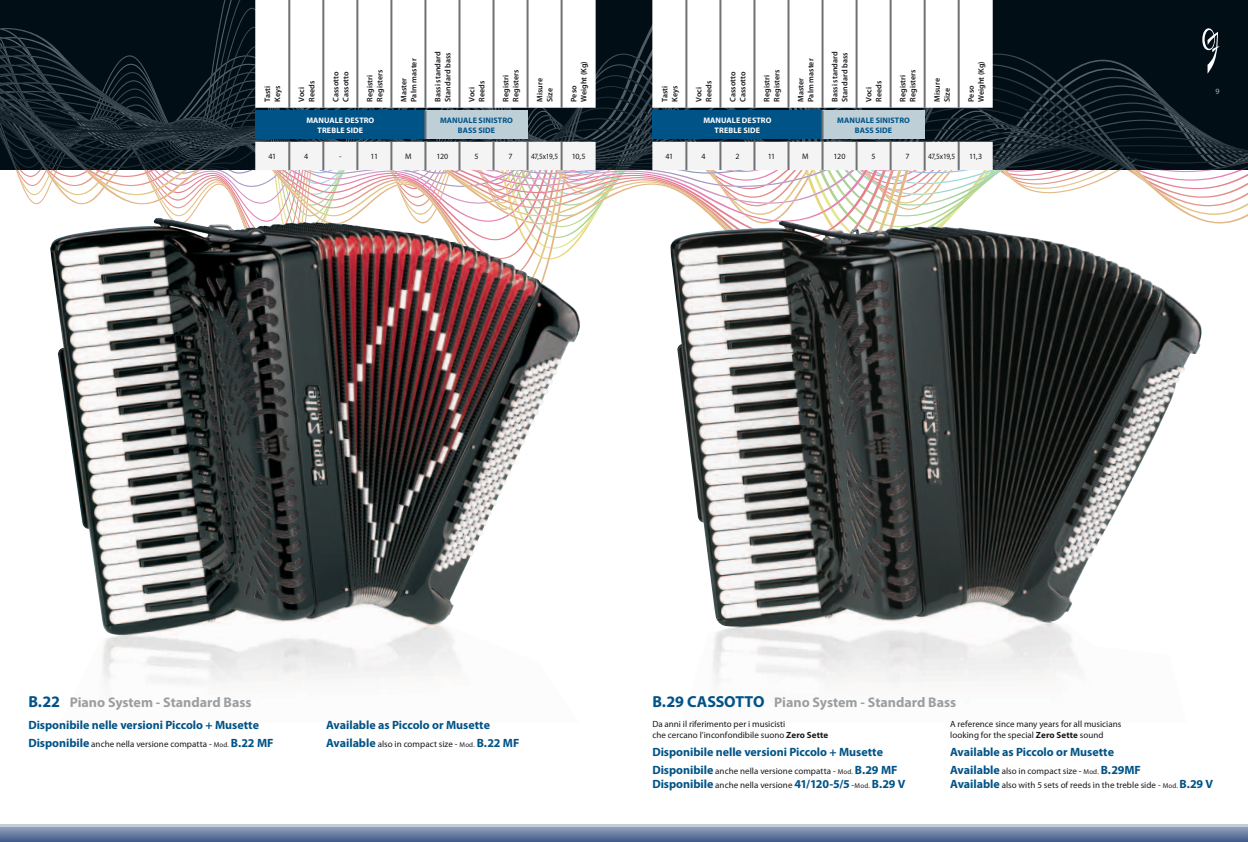
<style>
.page{position:relative;width:1248px;height:842px;background:#fff}
.page>*{position:absolute;margin:0;border:0;box-sizing:border-box;transform-origin:0 0}
.t1{font:700 14px "Myriad Pro";color:#9d9ea0}
.t2{font:700 12px "Myriad Pro";letter-spacing:-.005em;color:#005387}
.t3{font:9px/10.8px "Myriad Pro";letter-spacing:.005em;color:#1a171c}
.t4{font:600 8px/10px "Myriad Pro";letter-spacing:.01em;color:#1a171c}
.t5{font:700 8px/10px "Myriad Pro";letter-spacing:.01em;color:#fff;text-align:center}
.t6{font:700 8px/10px "Myriad Pro";letter-spacing:.015em;color:#005387;text-align:center}
.t7{font:8px "Myriad Pro";letter-spacing:-.045em;color:#1a171c}
.t8{font:8px "Myriad Pro";letter-spacing:-.045em;color:#1a171c;scale:.9 1}
.t9{font:8px "Myriad Pro";color:#b1b3b4}
.s1{font-size:16px;color:#005387}
.s2{font-weight:700;font-size:12px;color:#005387}
.s3{font-size:7px}
.s4{font-weight:700}
.s5{font-weight:400;font-size:9px;color:#1a171c}
.s6{font-weight:400;font-size:7px;color:#1a171c}
</style>
<div class="page">
<svg style="left:17px;top:170px;width:1230px;height:68px"></svg>
<svg style="left:600px;top:0;width:647px;height:170px;background:#0d1921"></svg>
<svg style="left:0;top:824px;width:1247px;height:4px;background:#b3c2d0"></svg>
<svg style="left:1202px;top:28px;width:17px;height:46px"></svg>
<svg style="left:0;top:828px;width:1247px;height:14px;background:#667aa0"></svg>
<img style="left:50px;top:219px;width:530px;height:467px">
<img style="left:670px;top:221px;width:533px;height:464px">
<div style="left:652px;top:142px;width:340px;height:28px;background:#f4f4f5"></div>
<hr style="left:685px;top:142px;width:2px;height:28px;background:#707173">
<hr style="left:719px;top:142px;width:2px;height:28px;background:#707173">
<hr style="left:753px;top:142px;width:2px;height:28px;background:#707173">
<hr style="left:787px;top:142px;width:2px;height:28px;background:#707173">
<hr style="left:821px;top:142px;width:2px;height:28px;background:#707173">
<hr style="left:855px;top:142px;width:2px;height:28px;background:#707173">
<hr style="left:889px;top:142px;width:2px;height:28px;background:#707173">
<hr style="left:923px;top:142px;width:2px;height:28px;background:#707173">
<hr style="left:957px;top:142px;width:2px;height:28px;background:#707173">
<svg style="left:0;top:0;width:600px;height:174px"></svg>
<hr style="left:288px;top:0;width:2px;height:108px;background:#707173">
<hr style="left:322px;top:0;width:2px;height:108px;background:#707173">
<hr style="left:356px;top:0;width:2px;height:108px;background:#707173">
<hr style="left:390px;top:0;width:2px;height:108px;background:#707173">
<hr style="left:424px;top:0;width:2px;height:108px;background:#707173">
<hr style="left:458px;top:0;width:2px;height:108px;background:#707173">
<hr style="left:492px;top:0;width:2px;height:108px;background:#707173">
<hr style="left:526px;top:0;width:2px;height:108px;background:#707173">
<hr style="left:560px;top:0;width:2px;height:108px;background:#707173">
<svg style="left:652px;top:0;width:340px;height:108px"></svg>
<hr style="left:685px;top:0;width:2px;height:108px;background:#707173">
<hr style="left:719px;top:0;width:2px;height:108px;background:#707173">
<hr style="left:753px;top:0;width:2px;height:108px;background:#707173">
<hr style="left:787px;top:0;width:2px;height:108px;background:#707173">
<hr style="left:821px;top:0;width:2px;height:108px;background:#707173">
<hr style="left:855px;top:0;width:2px;height:108px;background:#707173">
<hr style="left:889px;top:0;width:2px;height:108px;background:#707173">
<hr style="left:923px;top:0;width:2px;height:108px;background:#707173">
<hr style="left:957px;top:0;width:2px;height:108px;background:#707173">
<div style="left:255px;top:111px;width:170px;height:28px;background:#005387"></div>
<div style="left:425px;top:111px;width:102px;height:28px;background:#bfcfd8"></div>
<hr style="left:424px;top:111px;width:2px;height:28px;background:#707173">
<div style="left:652px;top:111px;width:170px;height:28px;background:#005387"></div>
<div style="left:822px;top:111px;width:102px;height:28px;background:#bfcfd8"></div>
<hr style="left:821px;top:111px;width:2px;height:28px;background:#707173">
<p class="t4" style="left:262px;top:102px;width:18px;rotate:-90deg">Tasti<br>Keys</p>
<p class="t4" style="left:296px;top:102px;width:23px;rotate:-90deg">Voci<br>Reeds</p>
<p class="t4" style="left:330px;top:102px;width:32px;rotate:-90deg">Cassotto<br>Cassotto</p>
<p class="t4" style="left:364px;top:102px;width:34px;rotate:-90deg">Registri<br>Registers</p>
<p class="t4" style="left:398px;top:102px;width:45px;rotate:-90deg">Master<br>Palm master</p>
<p class="t4" style="left:432px;top:102px;width:52px;rotate:-90deg">Bassi standard<br>Standard bass</p>
<p class="t4" style="left:466px;top:102px;width:23px;rotate:-90deg">Voci<br>Reeds</p>
<p class="t4" style="left:500px;top:102px;width:34px;rotate:-90deg">Registri<br>Registers</p>
<p class="t4" style="left:534px;top:102px;width:25px;rotate:-90deg">Misure<br>Size</p>
<p class="t4" style="left:568px;top:102px;width:42px;rotate:-90deg">Peso<br>Weight (Kg)</p>
<p class="t4" style="left:659px;top:102px;width:18px;rotate:-90deg">Tasti<br>Keys</p>
<p class="t4" style="left:693px;top:102px;width:23px;rotate:-90deg">Voci<br>Reeds</p>
<p class="t4" style="left:727px;top:102px;width:32px;rotate:-90deg">Cassotto<br>Cassotto</p>
<p class="t4" style="left:761px;top:102px;width:34px;rotate:-90deg">Registri<br>Registers</p>
<p class="t4" style="left:795px;top:102px;width:45px;rotate:-90deg">Master<br>Palm master</p>
<p class="t4" style="left:829px;top:102px;width:52px;rotate:-90deg">Bassi standard<br>Standard bass</p>
<p class="t4" style="left:863px;top:102px;width:23px;rotate:-90deg">Voci<br>Reeds</p>
<p class="t4" style="left:897px;top:102px;width:34px;rotate:-90deg">Registri<br>Registers</p>
<p class="t4" style="left:931px;top:102px;width:25px;rotate:-90deg">Misure<br>Size</p>
<p class="t5" style="left:306px;top:115px;width:69px">MANUALE DESTRO<br>TREBLE SIDE</p>
<p class="t6" style="left:440px;top:115px;width:74px">MANUALE SINISTRO<br>BASS SIDE</p>
<p class="t5" style="left:703px;top:115px;width:70px">MANUALE DESTRO<br>TREBLE SIDE</p>
<p class="t6" style="left:837px;top:115px;width:74px">MANUALE SINISTRO<br>BASS SIDE</p>
<p class="t4" style="left:965px;top:102px;width:42px;rotate:-90deg">Peso<br>Weight (Kg)</p>
<p class="t7" style="left:268px;top:151px;width:9px">41</p>
<p class="t7" style="left:304px;top:151px;width:6px">4</p>
<p class="t7" style="left:339px;top:151px;width:4px">-</p>
<p class="t7" style="left:370px;top:151px;width:9px">11</p>
<p class="t7" style="left:405px;top:151px;width:8px">M</p>
<p class="t7" style="left:436px;top:151px;width:13px">120</p>
<p class="t7" style="left:474px;top:151px;width:6px">5</p>
<p class="t7" style="left:508px;top:151px;width:6px">7</p>
<p class="t8" style="left:531px;top:151px;width:32px">47,5x19,5</p>
<p class="t7" style="left:571px;top:151px;width:15px">10,5</p>
<p class="t7" style="left:665px;top:151px;width:9px">41</p>
<p class="t7" style="left:701px;top:151px;width:6px">4</p>
<p class="t7" style="left:735px;top:151px;width:6px">2</p>
<p class="t7" style="left:767px;top:151px;width:9px">11</p>
<p class="t7" style="left:802px;top:151px;width:8px">M</p>
<p class="t7" style="left:833px;top:151px;width:13px">120</p>
<p class="t7" style="left:871px;top:151px;width:6px">5</p>
<p class="t7" style="left:905px;top:151px;width:6px">7</p>
<p class="t8" style="left:928px;top:151px;width:32px">47,5x19,5</p>
<p class="t7" style="left:969px;top:151px;width:15px">11,3</p>
<h1 class="t1" style="left:28px;top:693px;width:225px"><span class="s1">B.22</span> Piano System - Standard Bass</h1>
<h1 class="t1" style="left:652px;top:693px;width:305px"><span class="s1">B.29 CASSOTTO</span> Piano System - Standard Bass</h1>
<p class="t9" style="left:1215px;top:86px;width:6px">9</p>
<h2 class="t2" style="left:28px;top:717px;width:232px">Disponibile nelle versioni Piccolo + Musette</h2>
<p class="t3" style="left:28px;top:738px;width:247px"><span class="s2">Disponibile</span> anche nella versione compatta - <span class="s3">Mod.</span> <span class="s2">B.22 MF</span></p>
<h2 class="t2" style="left:326px;top:717px;width:165px">Available as Piccolo or Musette</h2>
<p class="t3" style="left:326px;top:738px;width:195px"><span class="s2">Available</span> also in compact size - <span class="s3">Mod.</span> <span class="s2">B.22 MF</span></p>
<p class="t3" style="left:652px;top:718px;width:177px">Da anni il riferimento per i musicisti<br>che cercano l’inconfondibile suono <span class="s4">Zero Sette</span></p>
<h2 class="t2" style="left:652px;top:744px;width:232px">Disponibile nelle versioni Piccolo + Musette</h2>
<p class="t3" style="left:652px;top:765px;width:247px"><span class="s2">Disponibile</span> anche nella versione compatta - <span class="s3">Mod.</span> <span class="s2">B.29 MF</span></p>
<h2 class="t2" style="left:652px;top:776px;width:255px">Disponibile <span class="s5">anche nella versione</span> 41/120-5/5 <span class="s5">-</span><span class="s6">Mod.</span> B.29 V</h2>
<p class="t3" style="left:950px;top:718px;width:172px">A reference since many years for all musicians looking for the special <span class="s4">Zero Sette</span> sound</p>
<h2 class="t2" style="left:950px;top:744px;width:165px">Available as Piccolo or Musette</h2>
<p class="t3" style="left:950px;top:763px;width:264px;line-height:14.4px"><span class="s2">Available</span> also in compact size - <span class="s3">Mod.</span> <span class="s2">B.29MF<br>Available</span> also with 5 sets of reeds in the treble side - <span class="s3">Mod.</span> <span class="s2">B.29 V</span></p>
</div>
